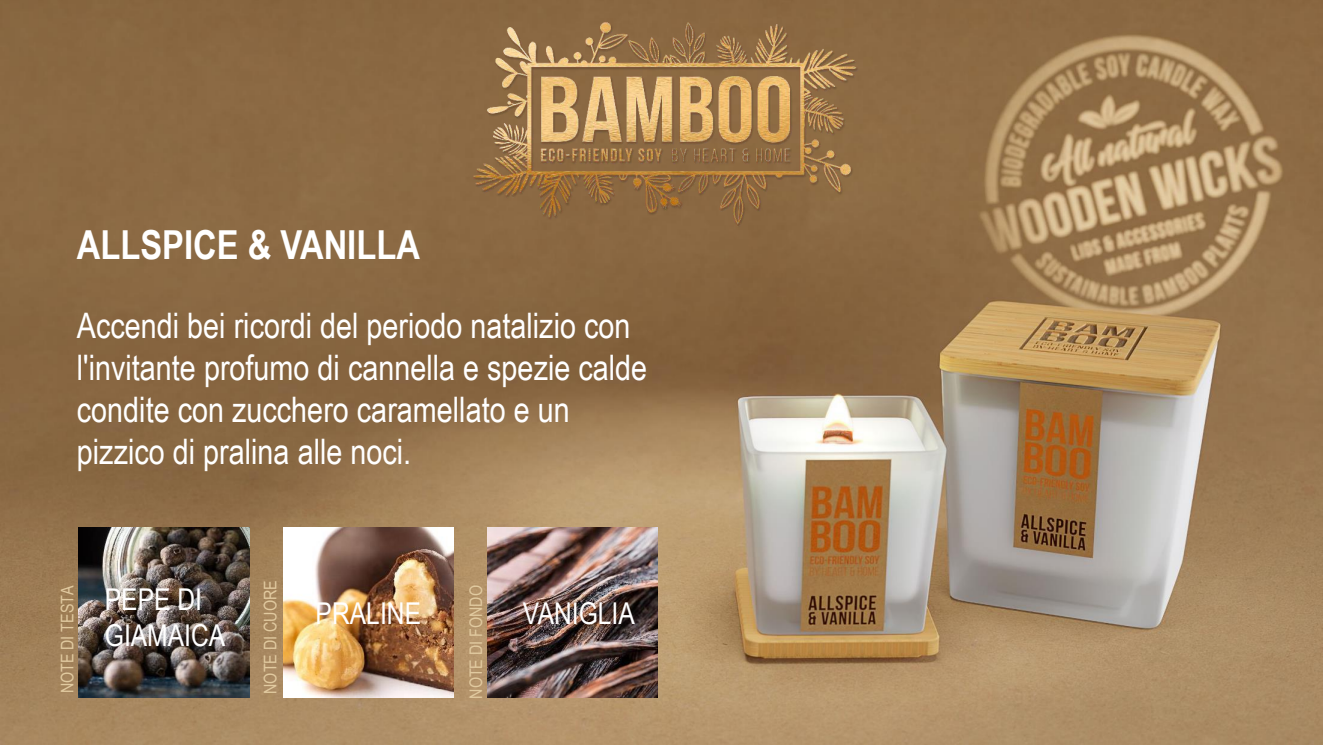
<style>
.page{position:relative;width:1323px;height:745px;background:#fff}
.page>*{position:absolute;margin:0;border:0;box-sizing:border-box;transform-origin:0 0}
.t1{font:700 39.88px "Arial Narrow";color:#fff}
.t2{font:35.12px/42px "Arial Narrow";color:#fff}
.t3{font:30px/36px "Arial Narrow";color:#fff}
.t4{font:17.38px "Arial Narrow";color:#e1caa0}
</style>
<div class="page">
<img style="left:0;top:0;width:1323px;height:744px">
<img style="left:283px;top:527px;width:170px;height:170px">
<img style="left:79px;top:527px;width:170px;height:170px">
<img style="left:488px;top:527px;width:170px;height:170px">
<img style="left:457px;top:0;width:409px;height:234px">
<p class="t1" style="left:77px;top:222px;width:345px">ALLSPICE &amp; VANILLA</p>
<p class="t2" style="left:77px;top:303px;width:572px">Accendi bei ricordi del periodo natalizio con l'invitante profumo di cannella e spezie calde condite con zucchero caramellato e un pizzico di pralina alle noci.</p>
<p class="t4" style="left:55px;top:693px;width:109px;rotate:-90deg">NOTE DI TESTA</p>
<p class="t4" style="left:258px;top:693px;width:115px;rotate:-90deg">NOTE DI CUORE</p>
<p class="t4" style="left:463px;top:698px;width:115px;rotate:-90deg">NOTE DI FONDO</p>
<p class="t3" style="left:105px;top:580px;width:122px">PEPE DI<br>GIAMAICA</p>
<p class="t3" style="left:316px;top:594px;width:107px">PRALINE</p>
<p class="t3" style="left:523px;top:594px;width:113px">VANIGLIA</p>
</div>
